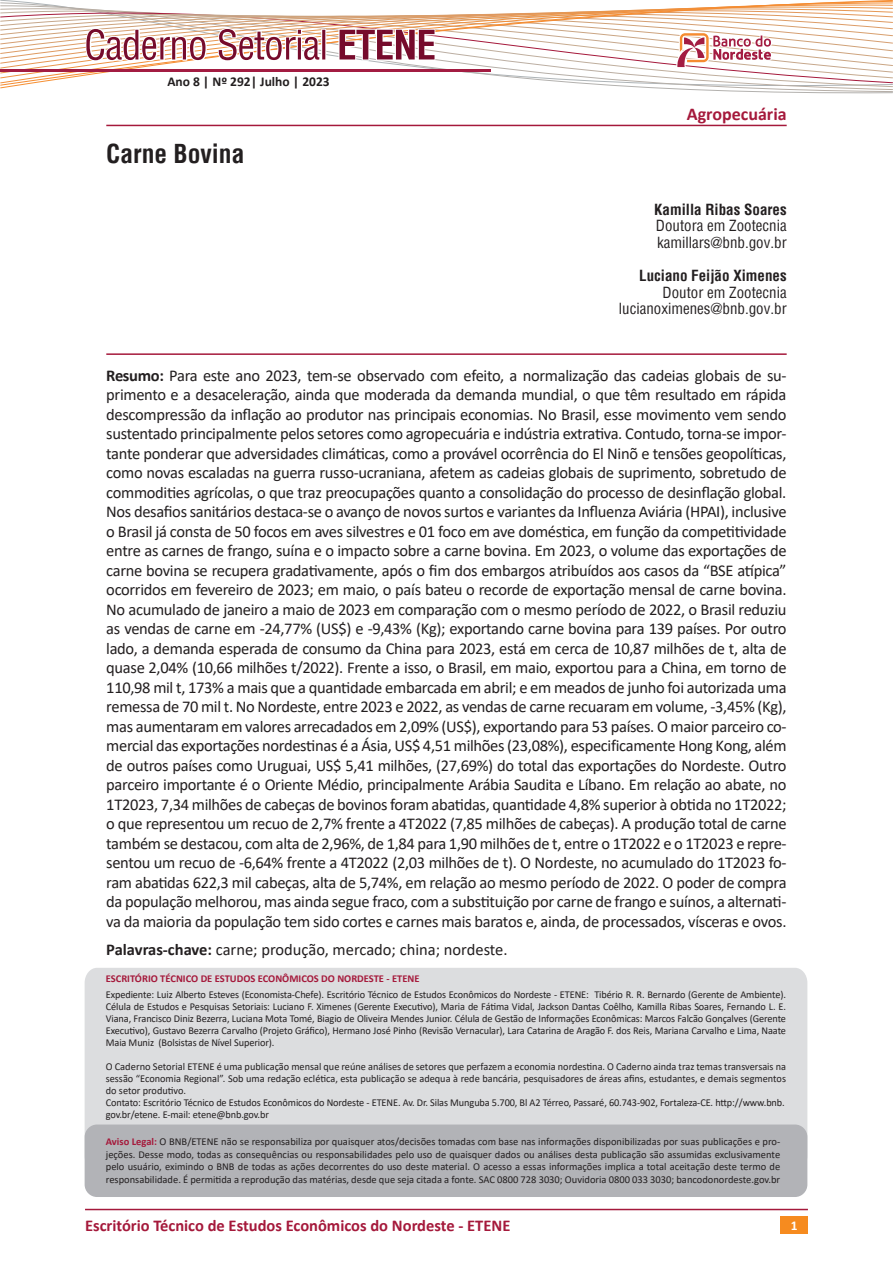
<style>
.page{position:relative;width:893px;height:1263px;background:#fff}
.page>*{position:absolute;margin:0;border:0;box-sizing:border-box;transform-origin:0 0}
.CS_Titulo_1_Artigo{font:700 condensed 25.5px "Helvetica";color:#231f20}
.CS_Titulo_3{font:700 18px "Calibri";color:#a5193b}
.CS_Corpo_normal{font:16.5px/19.5px "Calibri";letter-spacing:-.02em;color:#231f20;text-align:justify}
.CS_Corpo_normal-2{font:16.5px "Calibri";color:#231f20}
.t1{font:700 16.5px "Calibri";color:#a5193b}
.CS_Autor_informac{font:condensed 15px "Helvetica";color:#231f20}
.CS_Autor{font:700 condensed 15px "Helvetica";color:#231f20}
.t2{font:700 13.5px "Calibri";color:#231f20}
.t3{font:700 13.5px "Calibri";color:#fff}
.t4{font:10.5px/12px "Calibri";letter-spacing:-.01em;color:#231f20;text-align:justify}
.t5{font:700 10.5px "Calibri";color:#a5193b}
.s1{font-weight:700}
.s2{font-weight:700;color:#a5193b}
</style>
<div class="page">
<div style="left:781px;top:1216px;width:27px;height:17px;background:#f68b1f"></div>
<hr style="left:85px;top:1209px;width:723px;height:1px;background:#a5193b">
<svg style="left:0;top:0;width:893px;height:127px"></svg>
<hr style="left:0;top:70px;width:490px;height:2px;background:#a31c42">
<hr style="left:106px;top:353px;width:681px;height:2px;background:#a5193b">
<div style="left:85px;top:968px;width:722px;height:165px;background:#dcdddf"></div>
<div style="left:85px;top:1124px;width:722px;height:73px;background:#b2b3b7;border-radius:12px"></div>
<hr style="left:106px;top:125px;width:681px;height:1px;background:#a5193b">
<p class="t2" style="left:167px;top:72px;width:164px">Ano 8 | Nº 292| Julho | 2023</p>
<p class="CS_Titulo_1_Artigo" style="left:106px;top:136px;width:140px">Carne Bovina</p>
<p class="CS_Titulo_3" style="left:687px;top:101px;width:101px">Agropecuária</p>
<p class="CS_Autor" style="left:654px;top:199px;width:134px">Kamilla Ribas Soares</p>
<p class="CS_Autor_informac" style="left:656px;top:216px;width:132px">Doutora em Zootecnia</p>
<p class="CS_Autor_informac" style="left:657px;top:233px;width:131px">kamillars@bnb.gov.br</p>
<p class="CS_Autor" style="left:639px;top:266px;width:149px">Luciano Feijão Ximenes</p>
<p class="CS_Autor_informac" style="left:662px;top:282px;width:126px">Doutor em Zootecnia</p>
<p class="CS_Autor_informac" style="left:619px;top:299px;width:169px">lucianoximenes@bnb.gov.br</p>
<p class="CS_Corpo_normal" style="left:106px;top:365px;width:682px"><span class="s1">Resumo:</span> Para este ano 2023, tem-se observado com efeito, a normalização das cadeias globais de su&shy;primento e a desaceleração, ainda que moderada da demanda mundial, o que têm resultado em rápida descompressão da inflação ao produtor nas principais economias. No Brasil, esse movimento vem sendo sustentado principalmente pelos setores como agropecuária e indústria extrativa. Contudo, torna-se impor&shy;tante ponderar que adversidades climáticas, como a provável ocorrência do El Ninõ e tensões geopolíticas, como novas escaladas na guerra russo-ucraniana, afetem as cadeias globais de suprimento, sobretudo de commodities agrícolas, o que traz preocupações quanto a consolidação do processo de desinflação global.<br>Nos desafios sanitários destaca-se o avanço de novos surtos e variantes da Influenza Aviária (HPAI), inclusive o Brasil já consta de 50 focos em aves silvestres e 01 foco em ave doméstica, em função da competitividade entre as carnes de frango, suína e o impacto sobre a carne bovina. Em 2023, o volume das exportações de carne bovina se recupera gradativamente, após o fim dos embargos atribuídos aos casos da “BSE atípica” ocorridos em fevereiro de 2023; em maio, o país bateu o recorde de exportação mensal de carne bovina.<br>No acumulado de janeiro a maio de 2023 em comparação com o mesmo período de 2022, o Brasil reduziu as vendas de carne em -24,77% (US$) e -9,43% (Kg); exportando carne bovina para 139 países. Por outro lado, a demanda esperada de consumo da China para 2023, está em cerca de 10,87 milhões de t, alta de quase 2,04% (10,66 milhões t/2022). Frente a isso, o Brasil, em maio, exportou para a China, em torno de 110,98 mil t, 173% a mais que a quantidade embarcada em abril; e em meados de junho foi autorizada uma remessa de 70 mil t. No Nordeste, entre 2023 e 2022, as vendas de carne recuaram em volume, -3,45% (Kg), mas aumentaram em valores arrecadados em 2,09% (US$), exportando para 53 países. O maior parceiro co&shy;mercial das exportações nordestinas é a Ásia, US$ 4,51 milhões (23,08%), especificamente Hong Kong, além de outros países como Uruguai, US$ 5,41 milhões, (27,69%) do total das exportações do Nordeste. Outro parceiro importante é o Oriente Médio, principalmente Arábia Saudita e Líbano. Em relação ao abate, no 1T2023, 7,34 milhões de cabeças de bovinos foram abatidas, quantidade 4,8% superior à obtida no 1T2022; o que representou um recuo de 2,7% frente a 4T2022 (7,85 milhões de cabeças). A produção total de carne também se destacou, com alta de 2,96%, de 1,84 para 1,90 milhões de t, entre o 1T2022 e o 1T2023 e repre&shy;sentou um recuo de -6,64% frente a 4T2022 (2,03 milhões de t). O Nordeste, no acumulado do 1T2023 fo&shy;ram abatidas 622,3 mil cabeças, alta de 5,74%, em relação ao mesmo período de 2022. O poder de compra da população melhorou, mas ainda segue fraco, com a substituição por carne de frango e suínos, a alternati&shy;va da maioria da população tem sido cortes e carnes mais baratos e, ainda, de processados, vísceras e ovos.</p>
<p class="CS_Corpo_normal-2" style="left:106px;top:938px;width:403px"><span class="s1">Palavras-chave:</span> carne; produção, mercado; china; nordeste.</p>
<p class="t5" style="left:106px;top:971px;width:315px">ESCRITÓRIO TÉCNICO DE ESTUDOS ECONÔMICOS DO NORDESTE - ETENE</p>
<p class="t4" style="left:106px;top:988px;width:682px">Expediente: Luiz Alberto Esteves (Economista-Chefe). Escritório Técnico de Estudos Econômicos do Nordeste - ETENE: Tibério R. R. Bernardo (Gerente de Ambiente).<br>Célula de Estudos e Pesquisas Setoriais: Luciano F. Ximenes (Gerente Executivo), Maria de Fátima Vidal, Jackson Dantas Coêlho, Kamilla Ribas Soares, Fernando L. E.<br>Viana, Francisco Diniz Bezerra, Luciana Mota Tomé, Biagio de Oliveira Mendes Junior. Célula de Gestão de Informações Econômicas: Marcos Falcão Gonçalves (Gerente Executivo), Gustavo Bezerra Carvalho (Projeto Gráfico), Hermano José Pinho (Revisão Vernacular), Lara Catarina de Aragão F. dos Reis, Mariana Carvalho e Lima, Naate Maia Muniz (Bolsistas de Nível Superior).</p>
<p class="t4" style="left:106px;top:1060px;width:682px">O Caderno Setorial ETENE é uma publicação mensal que reúne análises de setores que perfazem a economia nordestina. O Caderno ainda traz temas transversais na sessão “Economia Regional”. Sob uma redação eclética, esta publicação se adequa à rede bancária, pesquisadores de áreas afins, estudantes, e demais segmentos do setor produtivo.</p>
<p class="t4" style="left:106px;top:1096px;width:680px">Contato: Escritório Técnico de Estudos Econômicos do Nordeste - ETENE. Av. Dr. Silas Munguba 5.700, Bl A2 Térreo, Passaré, 60.743-902, Fortaleza-CE. http://www.bnb. gov.br/etene. E-mail: etene@bnb.gov.br</p>
<p class="t4" style="left:106px;top:1135px;width:676px;line-height:12.6px"><span class="s2">Aviso Legal:</span> O BNB/ETENE não se responsabiliza por quaisquer atos/decisões tomadas com base nas informações disponibilizadas por suas publicações e pro&shy;jeções. Desse modo, todas as consequências ou responsabilidades pelo uso de quaisquer dados ou análises desta publicação são assumidas exclusivamente pelo usuário, eximindo o BNB de todas as ações decorrentes do uso deste material. O acesso a essas informações implica a total aceitação deste termo de responsabilidade. É permitida a reprodução das matérias, desde que seja citada a fonte. SAC 0800 728 3030; Ouvidoria 0800 033 3030; bancodonordeste.gov.br</p>
<p class="t1" style="left:85px;top:1213px;width:427px">Escritório Técnico de Estudos Econômicos do Nordeste - ETENE</p>
<p class="t3" style="left:791px;top:1216px;width:8px">1</p>
</div>
